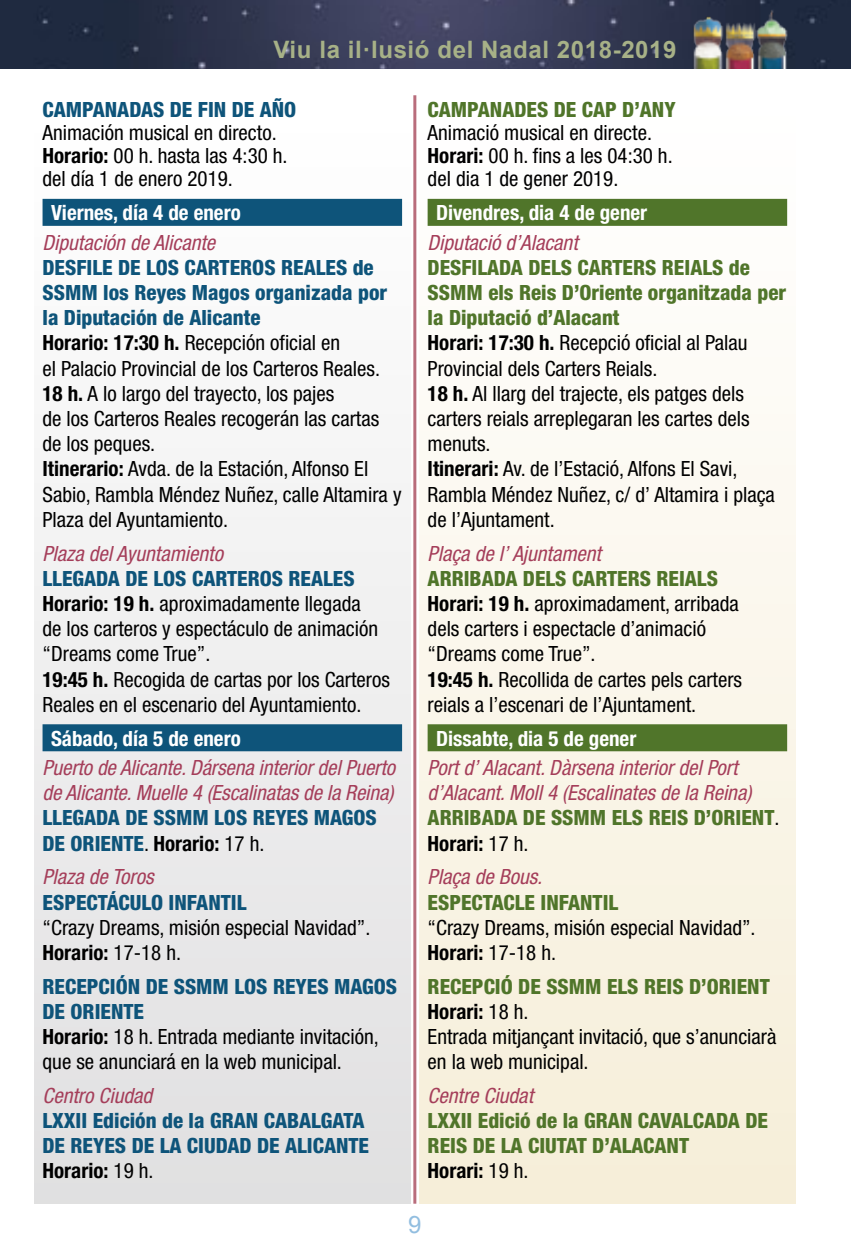
<style>
.page{position:relative;width:851px;height:1259px;background:#fff}
.page>*{position:absolute;margin:0;border:0;box-sizing:border-box;transform-origin:0 0}
.t1{font:700 24px "Arial";letter-spacing:.025em;color:#a7b187}
.t2{font:24px "Arial";color:#92bee0}
.t3{font:condensed 21px/25.2px "Helvetica Neue LT Std";color:#000}
.t4{font:italic condensed 21px/25.2px "Helvetica Neue LT Std";color:#a53e5a}
.t5{font:800 condensed 21px/24.9px "Helvetica Neue LT Std";color:#0e547a}
.t6{font:800 condensed 21px/25.2px "Helvetica Neue LT Std";color:#50752a}
.t7{font:700 condensed 21px "Helvetica Neue LT Std";color:#fff}
.s1{font-weight:700}
.s2{font-weight:800;color:#0e547a}
.s3{font-weight:400;color:#000}
.s4{font-weight:700;color:#000}
.s5{font-weight:800;color:#50752a}
.s6{font-weight:800;font-style:normal;color:#50752a}
.s7{font-style:normal;color:#000}
.s8{font-weight:700;font-style:normal;color:#000}
</style>
<div class="page">
<hr style="left:413px;top:95px;width:3px;height:1108px;background:#b96d7c">
<div style="left:419px;top:102px;width:376px;height:1101px;background:linear-gradient(to bottom,#fff,#f6eed8)"></div>
<div style="left:34px;top:102px;width:376px;height:1101px;background:linear-gradient(to bottom,#fefefe,#e0e0e1)"></div>
<img style="left:0;top:0;width:850px;height:68px">
<img style="left:687px;top:7px;width:102px;height:61px">
<div style="left:43px;top:199px;width:359px;height:27px;background:#0e547a"></div>
<div style="left:43px;top:724px;width:359px;height:27px;background:#0e547a"></div>
<div style="left:427px;top:199px;width:360px;height:27px;background:#50752a"></div>
<div style="left:427px;top:724px;width:360px;height:27px;background:#50752a"></div>
<p class="t1" style="left:273px;top:34px;width:404px">Viu la il·lusió del Nadal 2018-2019</p>
<p class="t5" style="left:43px;top:97px;width:255px">CAMPANADAS DE FIN DE AÑO</p>
<p class="t3" style="left:43px;top:121px;width:246px;line-height:23.1px">Animación musical en directo.<br><span class="s1">Horario:</span> 00 h. hasta las 4:30 h. del día 1 de enero 2019.</p>
<p class="t7" style="left:51px;top:200px;width:191px">Viernes, día 4 de enero</p>
<p class="t4" style="left:43px;top:230px;width:174px">Diputación de Alicante</p>
<p class="t3" style="left:43px;top:255px;width:360px"><span class="s2">DESFILE DE LOS CARTEROS REALES de SSMM los Reyes Magos organizada por la Diputación de Alicante<br></span><span class="s1">Horario: 17:30 h.</span> Recepción oficial en<br>el Palacio Provincial de los Carteros Reales.<br><span class="s1">18 h.</span> A lo largo del trayecto, los pajes<br>de los Carteros Reales recogerán las cartas de los peques.<br><span class="s1">Itinerario:</span> Avda. de la Estación, Alfonso El Sabio, Rambla Méndez Nuñez, calle Altamira y Plaza del Ayuntamiento.</p>
<p class="t4" style="left:43px;top:541px;width:182px">Plaza del Ayuntamiento</p>
<p class="t3" style="left:43px;top:565px;width:349px"><span class="s2">LLEGADA DE LOS CARTEROS REALES </span><span class="s1">Horario: 19 h.</span> aproximadamente llegada<br>de los carteros y espectáculo de animación “Dreams come True”.<br><span class="s1">19:45 h.</span> Recogida de cartas por los Carteros Reales en el escenario del Ayuntamiento.</p>
<p class="t7" style="left:51px;top:725px;width:191px">Sábado, día 5 de enero</p>
<p class="t4" style="left:43px;top:755px;width:354px">Puerto de Alicante. Dársena interior del Puerto de Alicante. Muelle 4 (Escalinatas de la Reina)</p>
<p class="t5" style="left:43px;top:805px;width:336px">LLEGADA DE SSMM LOS REYES MAGOS<br>DE ORIENTE<span class="s3">.</span> <span class="s4">Horario:</span> <span class="s3">17 h.</span></p>
<p class="t4" style="left:43px;top:865px;width:113px">Plaza de Toros</p>
<p class="t5" style="left:43px;top:889px;width:205px">ESPECTÁCULO INFANTIL</p>
<p class="t3" style="left:43px;top:914px;width:329px">“Crazy Dreams, misión especial Navidad”.<br><span class="s1">Horario:</span> 17-18 h.</p>
<p class="t3" style="left:43px;top:973px;width:356px"><span class="s2">RECEPCIÓN DE SSMM LOS REYES MAGOS<br>DE ORIENTE<br></span><span class="s1">Horario:</span> 18 h. Entrada mediante invitación, que se anunciará en la web municipal.</p>
<p class="t4" style="left:43px;top:1083px;width:111px">Centro Ciudad</p>
<p class="t5" style="left:43px;top:1108px;width:328px">LXXII Edición de la GRAN CABALGATA<br>DE REYES DE LA CIUDAD DE ALICANTE<br><span class="s4">Horario:</span> <span class="s3">19 h.</span></p>
<p class="t6" style="left:427px;top:97px;width:249px">CAMPANADES DE CAP D’ANY</p>
<p class="t3" style="left:427px;top:121px;width:246px;line-height:23.1px">Animació musical en directe.<br><span class="s1">Horari:</span> 00 h. fins a les 04:30 h. del dia 1 de gener 2019.</p>
<p class="t7" style="left:436px;top:200px;width:212px">Divendres, dia 4 de gener</p>
<p class="t4" style="left:427px;top:230px;width:152px">Diputació d’Alacant</p>
<p class="t3" style="left:427px;top:255px;width:360px"><span class="s5">DESFILADA DELS CARTERS REIALS de SSMM els Reis D’Oriente organitzada per la Diputació d’Alacant<br></span><span class="s1">Horari: 17:30 h.</span> Recepció oficial al Palau Provincial dels Carters Reials.<br><span class="s1">18 h.</span> Al llarg del trajecte, els patges dels carters reials arreplegaran les cartes dels menuts.<br><span class="s1">Itinerari:</span> Av. de l’Estació, Alfons El Savi, Rambla Méndez Nuñez, c/ d’ Altamira i plaça de l’Ajuntament.</p>
<p class="t4" style="left:427px;top:541px;width:175px">Plaça de l’ Ajuntament</p>
<p class="t3" style="left:427px;top:565px;width:316px"><span class="s5">ARRIBADA DELS CARTERS REIALS </span><span class="s1">Horari: 19 h.</span> aproximadament, arribada dels carters i espectacle d’animació “Dreams come True”.<br><span class="s1">19:45 h.</span> Recollida de cartes pels carters reials a l’escenari de l’Ajuntament.</p>
<p class="t7" style="left:436px;top:725px;width:202px">Dissabte, dia 5 de gener</p>
<p class="t4" style="left:427px;top:755px;width:353px">Port d’ Alacant. Dàrsena interior del Port d’Alacant. Moll 4 (Escalinates de la Reina)<br><span class="s6">ARRIBADA DE SSMM ELS REIS D’ORIENT</span><span class="s7">.<br></span><span class="s8">Horari:</span> <span class="s7">17 h.</span></p>
<p class="t4" style="left:427px;top:865px;width:116px">Plaça de Bous.</p>
<p class="t6" style="left:427px;top:889px;width:192px">ESPECTACLE INFANTIL</p>
<p class="t3" style="left:427px;top:914px;width:329px">“Crazy Dreams, misión especial Navidad”.<br><span class="s1">Horari:</span> 17-18 h.</p>
<p class="t3" style="left:427px;top:973px;width:350px"><span class="s5">RECEPCIÓ DE SSMM ELS REIS D’ORIENT<br></span><span class="s1">Horari:</span> 18 h.<br>Entrada mitjançant invitació, que s’anunciarà en la web municipal.</p>
<p class="t4" style="left:427px;top:1083px;width:107px">Centre Ciudat</p>
<p class="t6" style="left:427px;top:1107px;width:342px">LXXII Edició de la GRAN CAVALCADA DE<br>REIS DE LA CIUTAT D’ALACANT<br><span class="s4">Horari:</span> <span class="s3">19 h.</span></p>
<p class="t2" style="left:408px;top:1209px;width:15px">9</p>
</div>
